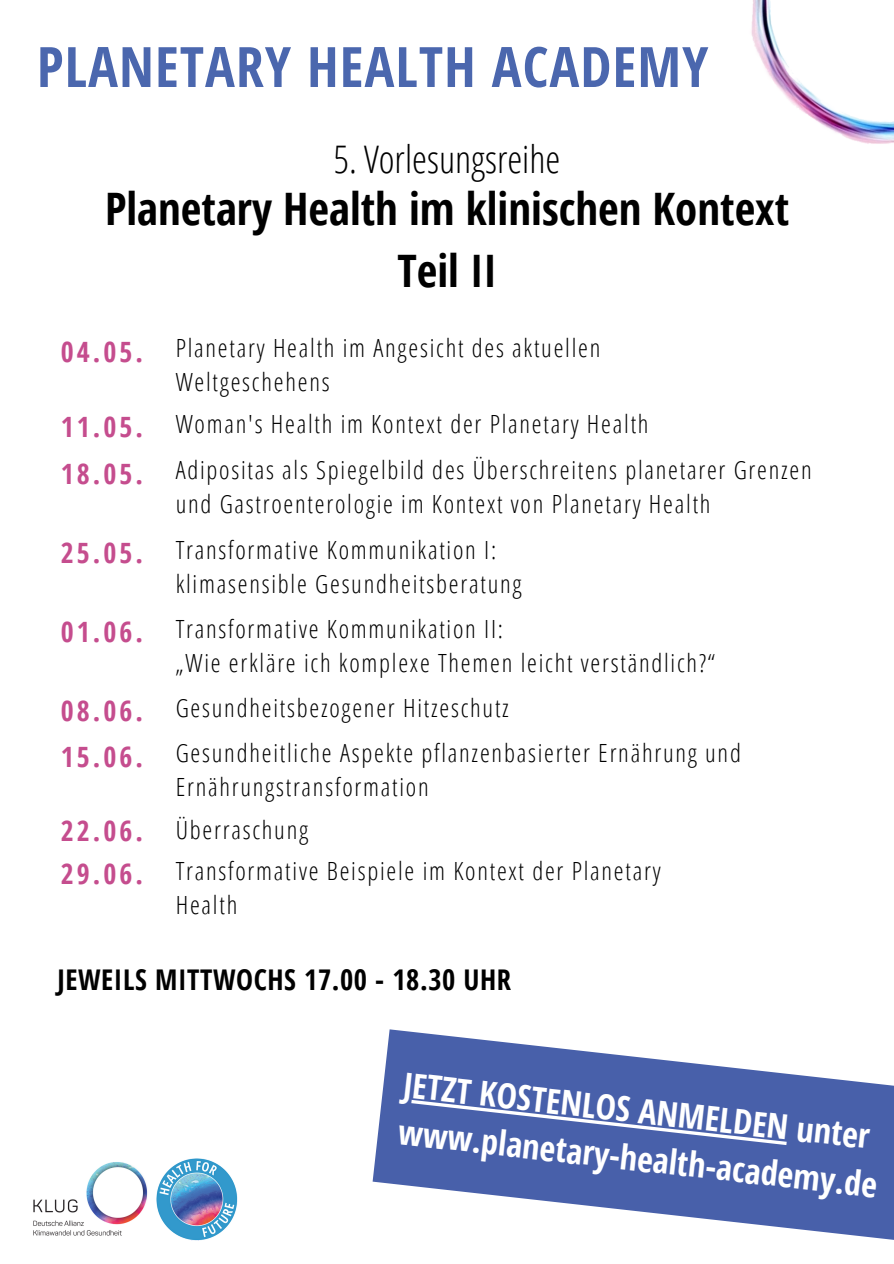
<style>
.page{position:relative;width:894px;height:1264px;background:#fff}
.page>*{position:absolute;margin:0;border:0;box-sizing:border-box;transform-origin:0 0}
.t1{font:700 55.65px "Open Sans Condensed";letter-spacing:.02em;color:#4b67ae}
.t2{font:700 44.85px "Open Sans Condensed";color:#000}
.t3{font:300 37.95px "Open Sans Condensed";color:#000}
.t4{font:700 34.35px "Open Sans Condensed";color:#fff}
.t5{font:700 28.5px "Open Sans Condensed";letter-spacing:.02em;color:#000}
.t6{font:700 28.05px "Open Sans Condensed";letter-spacing:.11em;color:#c54d8e}
.t7{font:300 25.05px/33.8px "Open Sans Condensed";letter-spacing:.07em;color:#000}
</style>
<div class="page">
<img style="left:33px;top:1162px;width:115px;height:74px">
<img style="left:156px;top:1158px;width:81px;height:81px">
<svg style="left:372px;top:1029px;width:521px;height:210px;fill:#4860aa"></svg>
<svg style="left:401px;top:1098px;width:385px;height:47px"></svg>
<img style="left:751px;top:0;width:142px;height:144px">
<p class="t1" style="left:37px;top:28px;width:672px">PLANETARY HEALTH ACADEMY</p>
<p class="t3" style="left:334px;top:133px;width:228px">5. Vorlesungsreihe</p>
<p class="t2" style="left:105px;top:177px;width:685px">Planetary Health im klinischen Kontext</p>
<p class="t2" style="left:397px;top:239px;width:101px">Teil II</p>
<p class="t6" style="left:61px;top:332px;width:84px">04.05.</p>
<p class="t7" style="left:176px;top:331px;width:426px">Planetary Health im Angesicht des aktuellen</p>
<p class="t7" style="left:176px;top:364px;width:155px">Weltgeschehens</p>
<p class="t6" style="left:61px;top:407px;width:84px">11.05.</p>
<p class="t7" style="left:176px;top:406px;width:474px">Woman's Health im Kontext der Planetary Health</p>
<p class="t6" style="left:61px;top:453px;width:84px">18.05.</p>
<p class="t7" style="left:176px;top:453px;width:637px">Adipositas als Spiegelbild des Überschreitens planetarer Grenzen und Gastroenterologie im Kontext von Planetary Health</p>
<p class="t6" style="left:61px;top:533px;width:84px">25.05.</p>
<p class="t7" style="left:176px;top:532px;width:322px">Transformative Kommunikation I:</p>
<p class="t7" style="left:176px;top:566px;width:347px">klimasensible Gesundheitsberatung</p>
<p class="t6" style="left:61px;top:612px;width:84px">01.06.</p>
<p class="t7" style="left:176px;top:611px;width:329px">Transformative Kommunikation II:</p>
<p class="t7" style="left:176px;top:645px;width:541px">„Wie erkläre ich komplexe Themen leicht verständlich?“</p>
<p class="t6" style="left:61px;top:690px;width:84px">08.06.</p>
<p class="t7" style="left:176px;top:690px;width:334px">Gesundheitsbezogener Hitzeschutz</p>
<p class="t6" style="left:61px;top:736px;width:84px">15.06.</p>
<p class="t7" style="left:176px;top:735px;width:566px">Gesundheitliche Aspekte pflanzenbasierter Ernährung und<br>Ernährungstransformation</p>
<p class="t6" style="left:61px;top:811px;width:84px">22.06.</p>
<p class="t7" style="left:176px;top:812px;width:134px">Überraschung</p>
<p class="t6" style="left:61px;top:854px;width:84px">29.06.</p>
<p class="t7" style="left:176px;top:853px;width:486px">Transformative Beispiele im Kontext der Planetary</p>
<p class="t7" style="left:176px;top:887px;width:63px">Health</p>
<p class="t5" style="left:57px;top:959px;width:455px">JEWEILS MITTWOCHS 17.00 - 18.30 UHR</p>
<p class="t4" style="left:406px;top:1061px;width:470px;rotate:6deg">JETZT KOSTENLOS ANMELDEN unter</p>
<p class="t4" style="left:400px;top:1108px;width:483px;rotate:6deg">www.planetary-health-academy.de</p>
</div>
